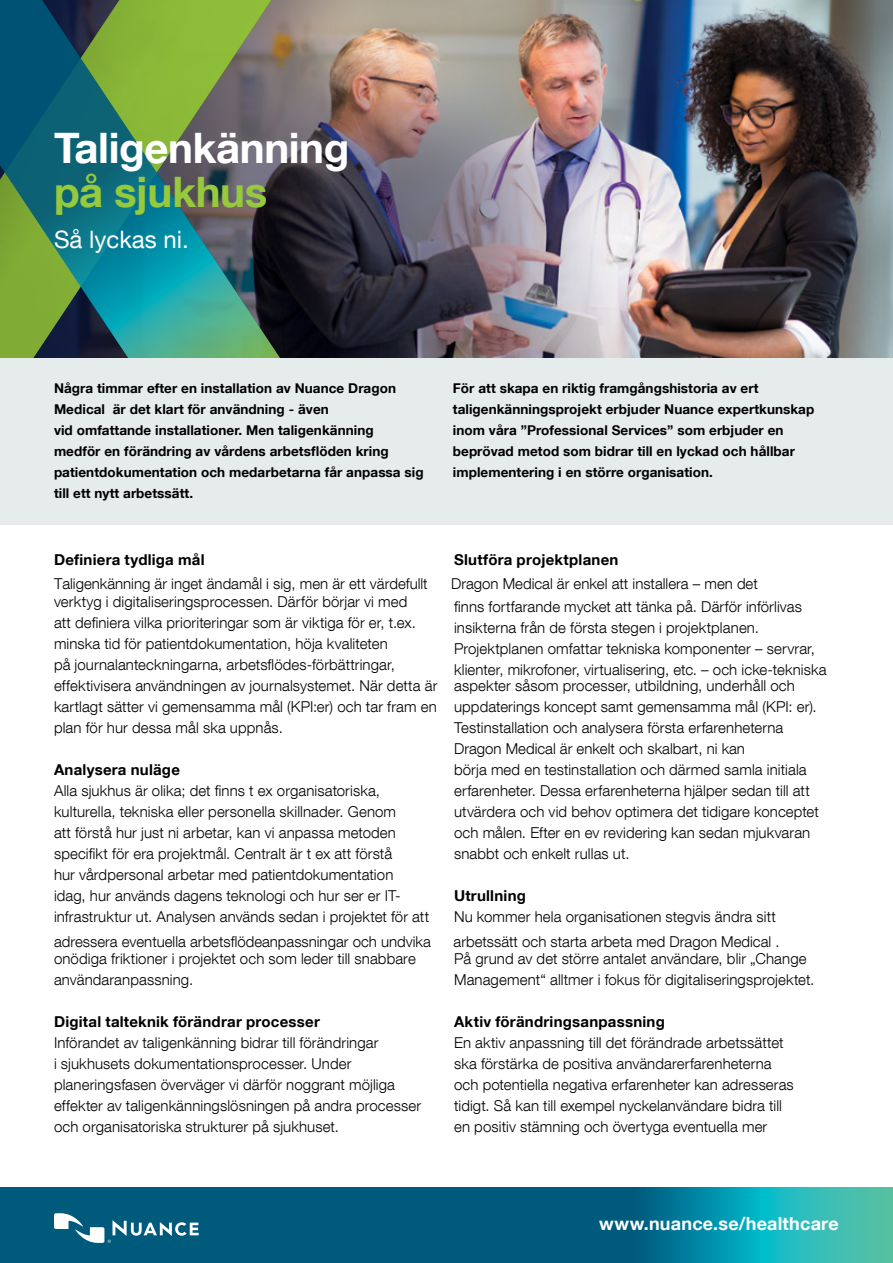
<style>
.page{position:relative;width:893px;height:1263px;background:#fff}
.page>*{position:absolute;margin:0;border:0;box-sizing:border-box;transform-origin:0 0}
.t1{font:700 42px "Helvetica Neue LT Com";letter-spacing:-.01em;color:#fff}
.t2{font:700 42px "Helvetica Neue LT Com";letter-spacing:-.01em;color:#97c93d}
.t3{font:24px "Helvetica Neue LT Com";color:#fff}
.t4{font:700 18px "Helvetica Neue LT Com";letter-spacing:.015em;color:#fff}
.t5{font:300 15px/21px "Helvetica Neue LT Com";letter-spacing:.005em;color:#000}
.t6{font:700 15px "Helvetica Neue LT Com";letter-spacing:.015em;color:#000}
.t7{font:700 13.5px/21px "Helvetica Neue LT Com";letter-spacing:.005em;color:#000}
</style>
<div class="page">
<svg style="left:0;top:1187px;width:893px;height:76px;background:#08708b"></svg>
<img style="left:341px;top:0;width:552px;height:358px">
<svg style="left:0;top:0;width:341px;height:358px;background:#43725f"></svg>
<div style="left:0;top:358px;width:893px;height:166px;background:#e5eceb"></div>
<svg style="left:54px;top:1213px;width:145px;height:30px"></svg>
<h1 class="t1" style="left:54px;top:121px;width:297px">Taligenkänning</h1>
<h1 class="t2" style="left:54px;top:166px;width:215px">på sjukhus</h1>
<h2 class="t3" style="left:54px;top:225px;width:136px">Så lyckas ni.</h2>
<p class="t7" style="left:54px;top:377px;width:371px">Några timmar efter en installation av Nuance Dragon Medical är det klart för användning - även<br>vid omfattande installationer. Men taligenkänning<br>medför en förändring av vårdens arbetsflöden kring patientdokumentation och medarbetarna får anpassa sig till ett nytt arbetssätt.</p>
<p class="t7" style="left:453px;top:377px;width:363px">För att skapa en riktig framgångshistoria av ert taligenkänningsprojekt erbjuder Nuance expertkunskap inom våra ”Professional Services” som erbjuder en beprövad metod som bidrar till en lyckad och hållbar implementering i en större organisation.</p>
<p class="t6" style="left:54px;top:550px;width:152px">Definiera tydliga mål</p>
<p class="t5" style="left:54px;top:573px;width:375px">Taligenkänning är inget ändamål i sig, men är ett värdefullt</p>
<p class="t5" style="left:451px;top:572px;width:352px;line-height:22.6px">Dragon Medical är enkel att installera – men det<br>finns fortfarande mycket att tänka på. Därför införlivas</p>
<p class="t5" style="left:454px;top:617px;width:374px">insikterna från de första stegen i projektplanen.<br>Projektplanen omfattar tekniska komponenter – servrar, klienter, mikrofoner, virtualisering, etc. – och icke-tekniska</p>
<p class="t6" style="left:454px;top:550px;width:166px">Slutföra projektplanen</p>
<p class="t5" style="left:54px;top:591px;width:355px">verktyg i digitaliseringsprocessen. Därför börjar vi med</p>
<p class="t5" style="left:54px;top:612px;width:363px">att definiera vilka prioriteringar som är viktiga för er, t.ex.</p>
<p class="t5" style="left:54px;top:633px;width:335px">minska tid för patientdokumentation, höja kvaliteten</p>
<p class="t5" style="left:54px;top:654px;width:342px">på journalanteckningarna, arbetsflödes-förbättringar,</p>
<p class="t5" style="left:54px;top:675px;width:742px">effektivisera användningen av journalsystemet. När detta är aspekter såsom processer, utbildning, underhåll och</p>
<p class="t5" style="left:54px;top:696px;width:764px">kartlagt sätter vi gemensamma mål (KPI:er) och tar fram en uppdaterings koncept samt gemensamma mål (KPI: er).</p>
<p class="t5" style="left:454px;top:717px;width:331px">Testinstallation och analysera första erfarenheterna</p>
<p class="t5" style="left:454px;top:738px;width:292px">Dragon Medical är enkelt och skalbart, ni kan</p>
<p class="t5" style="left:454px;top:759px;width:354px">börja med en testinstallation och därmed samla initiala</p>
<p class="t5" style="left:454px;top:780px;width:357px">erfarenheter. Dessa erfarenheterna hjälper sedan till att</p>
<p class="t5" style="left:454px;top:801px;width:366px">utvärdera och vid behov optimera det tidigare konceptet</p>
<p class="t5" style="left:454px;top:822px;width:358px">och målen. Efter en ev revidering kan sedan mjukvaran</p>
<p class="t5" style="left:454px;top:843px;width:177px">snabbt och enkelt rullas ut.</p>
<p class="t5" style="left:54px;top:717px;width:230px">plan för hur dessa mål ska uppnås.</p>
<p class="t6" style="left:54px;top:760px;width:127px">Analysera nuläge</p>
<p class="t5" style="left:54px;top:780px;width:377px">Alla sjukhus är olika; det finns t ex organisatoriska, kulturella, tekniska eller personella skillnader. Genom<br>att förstå hur just ni arbetar, kan vi anpassa metoden specifikt för era projektmål. Centralt är t ex att förstå<br>hur vårdpersonal arbetar med patientdokumentation<br>idag, hur används dagens teknologi och hur ser er IT&shy;infrastruktur ut. Analysen används sedan i projektet för att</p>
<p class="t6" style="left:454px;top:886px;width:73px">Utrullning</p>
<p class="t5" style="left:454px;top:906px;width:323px">Nu kommer hela organisationen stegvis ändra sitt</p>
<p class="t5" style="left:54px;top:930px;width:378px">adressera eventuella arbetsflödeanpassningar och undvika</p>
<p class="t5" style="left:454px;top:930px;width:327px">arbetssätt och starta arbeta med Dragon Medical .</p>
<p class="t5" style="left:54px;top:948px;width:363px">onödiga friktioner i projektet och som leder till snabbare användaranpassning.</p>
<p class="t6" style="left:54px;top:1012px;width:267px">Digital talteknik förändrar processer</p>
<p class="t5" style="left:54px;top:1032px;width:369px">Införandet av taligenkänning bidrar till förändringar<br>i sjukhusets dokumentationsprocesser. Under planeringsfasen överväger vi därför noggrant möjliga effekter av taligenkänningslösningen på andra processer och organisatoriska strukturer på sjukhuset.</p>
<p class="t5" style="left:454px;top:948px;width:362px">På grund av det större antalet användare, blir „Change<br>Management“ alltmer i fokus för digitaliseringsprojektet.</p>
<p class="t6" style="left:454px;top:1012px;width:212px">Aktiv förändringsanpassning</p>
<p class="t5" style="left:454px;top:1032px;width:341px">En aktiv anpassning till det förändrade arbetssättet ska förstärka de positiva användarerfarenheterna och potentiella negativa erfarenheter kan adresseras tidigt. Så kan till exempel nyckelanvändare bidra till en positiv stämning och övertyga eventuella mer</p>
<p class="t4" style="left:599px;top:1212px;width:241px">www.nuance.se/healthcare</p>
</div>
